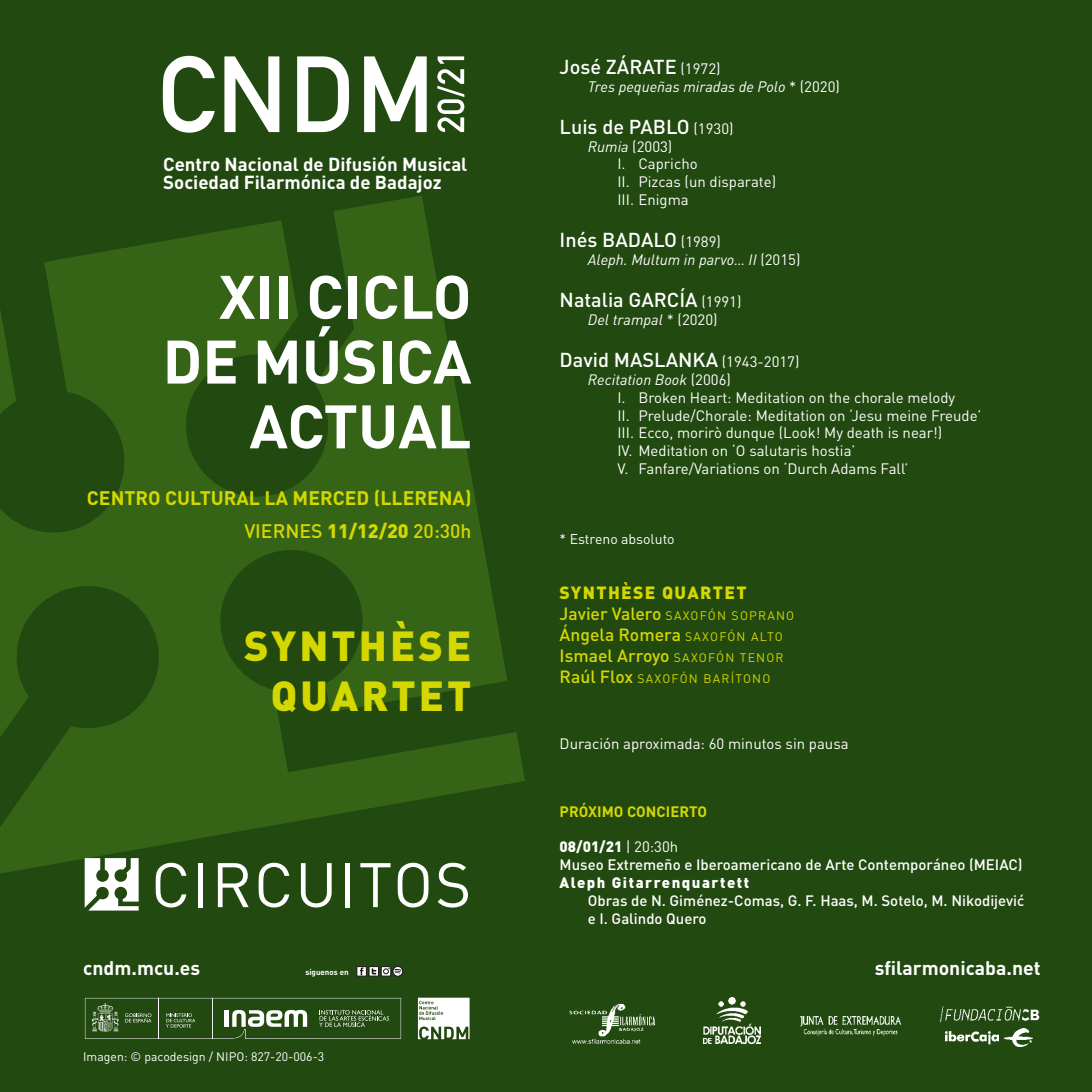
<style>
.page{position:relative;width:1092px;height:1092px;background:#fff}
.page>*{position:absolute;margin:0;border:0;box-sizing:border-box;transform-origin:0 0}
.t1{font:61.77px "DIN";letter-spacing:.03em;color:#fff}
.t2{font:700 60.38px/64.8px "DIN";color:#fff;text-align:right}
.t3{font:900 41.48px/49.7px "DIN";letter-spacing:.075em;color:#d5d700;text-align:right}
.t4{font:500 19.95px "DIN";color:#fff}
.t5{font:700 19.43px/32.9px "DIN";color:#d5d700;text-align:right}
.t6{font:700 19.43px "DIN";color:#fff}
.t7{font:700 18.72px/18.7px "DIN";color:#fff}
.t8{font:500 17.5px/21px "DIN";color:#d5d700}
.t9{font:900 17.5px "DIN";letter-spacing:.075em;color:#d5d700}
.t10{font:14.88px/17.8px "DIN";color:#fff}
.t11{font:500 14.88px/17.8px "DIN";color:#fff}
.t12{font:italic 14.88px "DIN";color:#fff}
.t13{font:900 14.88px "DIN";letter-spacing:.1em;color:#fff}
.t14{font:700 14.88px "DIN";color:#d5d700}
.t15{font:14px "DIN";color:#fff}
.t16{font:12.25px "DIN";letter-spacing:.1em;color:#d5d700}
.t17{font:12.25px "DIN";color:#fff}
.t18{font:700 7.88px "DIN";color:#fff}
.s1{font-weight:500}
.s2{font-weight:900}
.s3{font-weight:400;font-size:14.88px}
.s4{font-style:normal}
.s5{font-style:italic}
.s6{font-weight:500;font-size:17.5px}
.s7{font-weight:400;font-size:12.25px}
.s8{font-weight:400}
</style>
<div class="page">
<div style="left:0;top:0;width:1091px;height:1091px;background:#224910"></div>
<svg style="left:0;top:196px;width:525px;height:677px;fill:#356416"></svg>
<svg style="left:85px;top:997px;width:316px;height:41px"></svg>
<svg style="left:163px;top:56px;width:52px;height:77px"></svg>
<svg style="left:224px;top:56px;width:55px;height:76px"></svg>
<svg style="left:297px;top:56px;width:52px;height:76px"></svg>
<svg style="left:364px;top:56px;width:62px;height:76px"></svg>
<svg style="left:437px;top:56px;width:27px;height:76px"></svg>
<svg style="left:85px;top:858px;width:54px;height:52px"></svg>
<div style="left:369px;top:966px;width:9px;height:10px;background:#fff"></div>
<div style="left:368px;top:966px;width:11px;height:10px;border:1px solid #1a171c"></div>
<svg style="left:357px;top:966px;width:9px;height:10px"></svg>
<div style="left:356px;top:966px;width:11px;height:10px;border:1px solid #1a171c"></div>
<svg style="left:360px;top:967px;width:3px;height:8px"></svg>
<div style="left:392px;top:965px;width:11px;height:11px;border:1px solid #1a171c;border-radius:50%"></div>
<svg style="left:371px;top:965px;width:30px;height:11px"></svg>
<img style="left:569px;top:1004px;width:87px;height:40px">
<img style="left:703px;top:997px;width:57px;height:46px">
<img style="left:940px;top:1006px;width:100px;height:17px">
<img style="left:945px;top:1028px;width:87px;height:18px">
<img style="left:800px;top:1016px;width:102px;height:20px">
<svg style="left:418px;top:997px;width:51px;height:42px;background:#cfd8cb"></svg>
<p class="t7" style="left:163px;top:154px;width:306px">Centro Nacional de Difusión M usical<br>Sociedad Filarmónica de Badajoz</p>
<h2 class="t2" style="left:162px;top:262px;width:310px">XIICICLO<br>DE MÚSICA<br>ACTUAL</h2>
<h3 class="t5" style="left:87px;top:480px;width:386px">Centro Cultural la M erced (Llerena)<br><span class="s1">VIERNES</span> <span class="s2">11/12/20</span> <span class="s1">20:30h</span></h3>
<h3 class="t3" style="left:244px;top:618px;width:229px">SYNTHÈSE<br>QUARTET</h3>
<h1 class="t1" style="left:151px;top:846px;width:316px">CIRCUITOS</h1>
<h3 class="t4" style="left:559px;top:54px;width:162px">José ZÁRATE <span class="s3">(1972)</span></h3>
<p class="t12" style="left:588px;top:77px;width:253px">Tres pequeñas miradas de Polo <span class="s4">* (2020)</span></p>
<h3 class="t4" style="left:559px;top:114px;width:175px">Luis de PABLO <span class="s3">(1930)</span></h3>
<p class="t10" style="left:617px;top:137px;width:160px;text-indent:-30px"><span class="s5">Rumia</span> (2003)<br>I. Capricho<br>II. Pizcas (un disparate)<br>III. Enigma</p>
<h3 class="t4" style="left:559px;top:227px;width:163px">Inés BADALO <span class="s3">(1989)</span></h3>
<p class="t12" style="left:588px;top:250px;width:214px">Aleph. Multum in parvo… II <span class="s4">(2015)</span></p>
<h3 class="t4" style="left:559px;top:287px;width:183px">Natalia GARCÍA <span class="s3">(1991)</span></h3>
<p class="t12" style="left:588px;top:310px;width:131px">Del trampal <span class="s4">* (2020)</span></p>
<h3 class="t4" style="left:559px;top:347px;width:241px">David MASLANKA <span class="s3">(1943-2017)</span></h3>
<p class="t10" style="left:617px;top:370px;width:365px;text-indent:-30px"><span class="s5">Recitation Book</span> (2006)<br>I. Broken Heart: Meditation on the chorale melody<br>II. Prelude/Chorale: Meditation on ‘Jesu meine Freude’ III. Ecco, morirò dunque (Look! My death is near!)<br>IV. Meditation on ‘O salutaris hostia’<br>V. Fanfare/Variations on ‘Durch Adams Fall’</p>
<p class="t15" style="left:559px;top:530px;width:116px">* Estreno absoluto</p>
<p class="t9" style="left:559px;top:580px;width:188px">SYNTHÈSE QUARTET</p>
<p class="t16" style="left:559px;top:607px;width:234px"><span class="s6">Javier Valero</span> saxof ón sop rano</p>
<p class="t8" style="left:559px;top:623px;width:225px">Ángela Romera <span class="s7">saxof ón alto<br></span>Ismael Arroyo <span class="s7">saxof ón te no r</span></p>
<p class="t16" style="left:559px;top:670px;width:210px"><span class="s6">Raúl Flox</span> saxofón ba rítono</p>
<p class="t10" style="left:559px;top:734px;width:290px">Duración aproximada: 60 minutos sin pausa</p>
<p class="t14" style="left:559px;top:801px;width:149px">Próximo concierto</p>
<p class="t11" style="left:559px;top:837px;width:464px"><span class="s2">08/01/21</span> <span class="s8">| 20:30h<br></span>Museo Extremeño e Iberoamericano de Arte Contemporáneo (MEIAC)</p>
<p class="t13" style="left:559px;top:872px;width:191px">Aleph Gitarrenquartett</p>
<p class="t11" style="left:588px;top:891px;width:438px">Obras de N. Giménez-Comas, G. F. Haas, M. Sotelo, M. Nikodijevic´ e I. Galindo Quero</p>
<h3 class="t6" style="left:83px;top:955px;width:119px">cndm.mcu.es</h3>
<p class="t18" style="left:305px;top:967px;width:45px">síguenos en</p>
<h3 class="t6" style="left:874px;top:955px;width:167px">sfilarmonicaba.net</h3>
<p class="t17" style="left:83px;top:1049px;width:242px">Imagen: © pacodesign / N IPO: 827-20-006-3</p>
</div>
